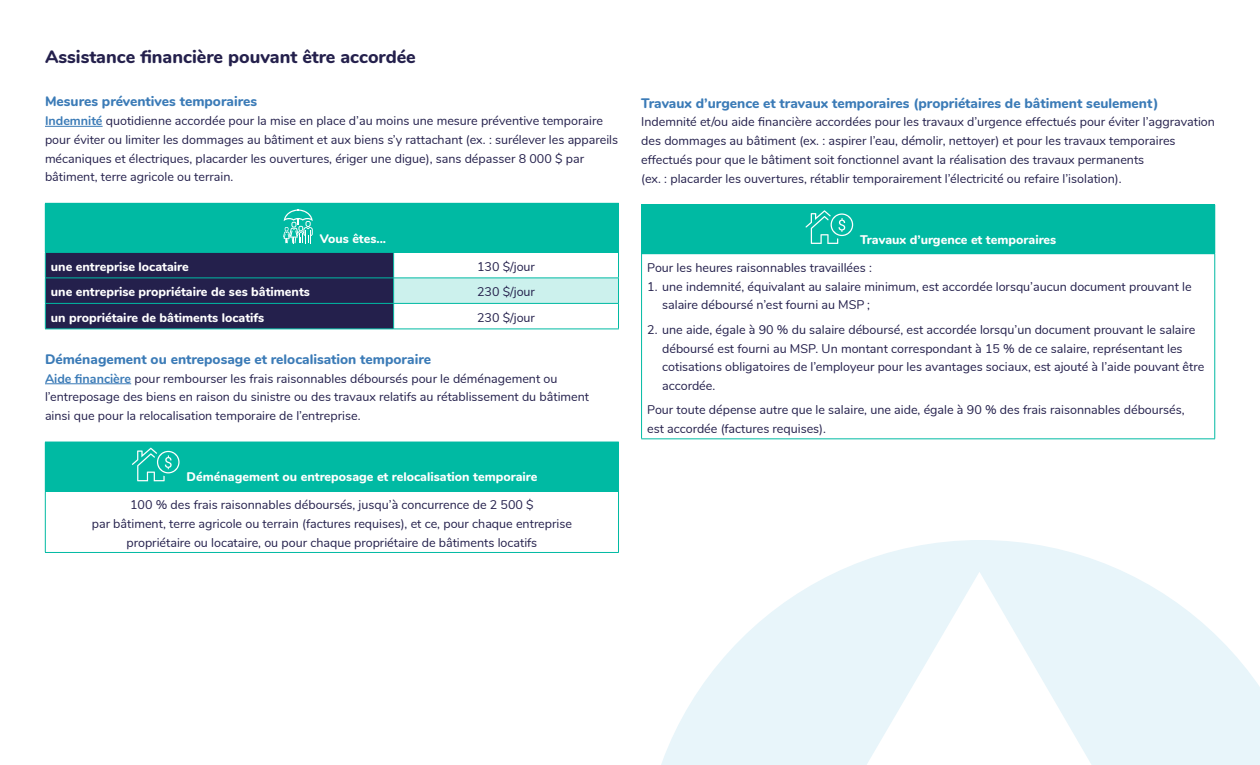
<style>
.page{position:relative;width:1260px;height:765px;background:#fff}
.page>*{position:absolute;margin:0;border:0;box-sizing:border-box;transform-origin:0 0}
.t1{font:800 18px "Nunito";color:#24204c}
.t2{font:800 13.75px "Nunito";color:#3b7bb7}
.t3{font:12.5px/18.8px "Nunito";color:#24204c}
.t4{font:800 12.5px "Nunito";color:#fff}
.s1{font-weight:700;color:#3b7bb7}
</style>
<div class="page">
<hr style="left:45px;top:126px;width:58px;height:1px;background:#3b7bb7">
<hr style="left:45px;top:383px;width:86px;height:1px;background:#3b7bb7">
<div style="left:45px;top:203px;width:574px;height:49px;background:#00baa3"></div>
<div style="left:394px;top:278px;width:225px;height:25px;background:#ccf1ed"></div>
<hr style="left:394px;top:252px;width:225px;height:1px;background:#00baa3">
<hr style="left:394px;top:278px;width:225px;height:1px;background:#00baa3">
<hr style="left:394px;top:303px;width:225px;height:1px;background:#00baa3">
<svg style="left:45px;top:252px;width:349px;height:77px;background:#222750"></svg>
<svg style="left:618px;top:253px;width:1px;height:76px"></svg>
<hr style="left:45px;top:329px;width:349px;height:1px;background:#00baa3">
<hr style="left:394px;top:329px;width:225px;height:1px;background:#00baa3">
<svg style="left:283px;top:209px;width:30px;height:34px"></svg>
<div style="left:45px;top:442px;width:574px;height:49px;background:#00baa3"></div>
<hr style="left:45px;top:491px;width:574px;height:1px;background:#00baa3">
<hr style="left:45px;top:491px;width:1px;height:61px;background:#00baa3">
<hr style="left:618px;top:491px;width:1px;height:61px;background:#00baa3">
<hr style="left:45px;top:552px;width:574px;height:1px;background:#00baa3">
<svg style="left:132px;top:448px;width:48px;height:33px"></svg>
<div style="left:642px;top:205px;width:573px;height:49px;background:#00baa3"></div>
<hr style="left:641px;top:204px;width:574px;height:1px;background:#00baa3">
<hr style="left:641px;top:205px;width:1px;height:48px;background:#00baa3">
<hr style="left:641px;top:253px;width:574px;height:1px;background:#00baa3">
<hr style="left:641px;top:254px;width:1px;height:185px;background:#00baa3">
<hr style="left:1214px;top:254px;width:1px;height:185px;background:#00baa3">
<hr style="left:641px;top:439px;width:574px;height:1px;background:#00baa3">
<svg style="left:806px;top:210px;width:47px;height:34px"></svg>
<svg style="left:661px;top:540px;width:599px;height:225px;fill:#e8f5fa"></svg>
<h1 class="t1" style="left:45px;top:44px;width:372px">Assistance financière pouvant être accordée</h1>
<p class="t2" style="left:45px;top:91px;width:214px">Mesures préventives temporaires</p>
<p class="t3" style="left:45px;top:111px;width:575px"><span class="s1">Indemnité</span> quotidienne accordée pour la mise en place d’au moins une mesure préventive temporaire pour éviter ou limiter les dommages au bâtiment et aux biens s’y rattachant (ex. : surélever les appareils mécaniques et électriques, placarder les ouvertures, ériger une digue), sans dépasser 8 000 $ par bâtiment, terre agricole ou terrain.</p>
<p class="t4" style="left:320px;top:230px;width:68px">Vous êtes...</p>
<p class="t4" style="left:51px;top:257px;width:139px">une entreprise locataire</p>
<p class="t3" style="left:477px;top:256px;width:59px">130 $/jour</p>
<p class="t4" style="left:51px;top:283px;width:261px">une entreprise propriétaire de ses bâtiments</p>
<p class="t3" style="left:477px;top:282px;width:59px">230 $/jour</p>
<p class="t4" style="left:51px;top:308px;width:215px">un propriétaire de bâtiments locatifs</p>
<p class="t3" style="left:477px;top:307px;width:59px">230 $/jour</p>
<p class="t2" style="left:45px;top:349px;width:388px">Déménagement ou entreposage et relocalisation temporaire</p>
<p class="t3" style="left:45px;top:368px;width:546px"><span class="s1">Aide financière</span> pour rembourser les frais raisonnables déboursés pour le déménagement ou l’entreposage des biens en raison du sinistre ou des travaux relatifs au rétablissement du bâtiment ainsi que pour la relocalisation temporaire de l’entreprise.</p>
<p class="t4" style="left:187px;top:468px;width:352px">Déménagement ou entreposage et relocalisation temporaire</p>
<p class="t3" style="left:92px;top:495px;width:482px;text-align:center">100 % des frais raisonnables déboursés, jusqu’à concurrence de 2 500 $<br>par bâtiment, terre agricole ou terrain (factures requises), et ce, pour chaque entreprise propriétaire ou locataire, ou pour chaque propriétaire de bâtiments locatifs</p>
<p class="t2" style="left:641px;top:93px;width:519px">Travaux d’urgence et travaux temporaires (propriétaires de bâtiment seulement)</p>
<p class="t3" style="left:641px;top:112px;width:575px">Indemnité et/ou aide financière accordées pour les travaux d’urgence effectués pour éviter l’aggravation des dommages au bâtiment (ex. : aspirer l’eau, démolir, nettoyer) et pour les travaux temporaires effectués pour que le bâtiment soit fonctionnel avant la réalisation des travaux permanents<br>(ex. : placarder les ouvertures, rétablir temporairement l’électricité ou refaire l’isolation).</p>
<p class="t4" style="left:860px;top:230px;width:198px">Travaux d’urgence et temporaires</p>
<p class="t3" style="left:647px;top:258px;width:226px">Pour les heures raisonnables travaillées :</p>
<p class="t3" style="left:662px;top:276px;width:531px;text-indent:-15px">1. une indemnité, équivalant au salaire minimum, est accordée lorsqu’aucun document prouvant le salaire déboursé n’est fourni au MSP ;</p>
<p class="t3" style="left:662px;top:319px;width:544px;text-indent:-15px">2. une aide, égale à 90 % du salaire déboursé, est accordée lorsqu’un document prouvant le salaire déboursé est fourni au MSP. Un montant correspondant à 15 % de ce salaire, représentant les cotisations obligatoires de l’employeur pour les avantages sociaux, est ajouté à l’aide pouvant être accordée.</p>
<p class="t3" style="left:647px;top:400px;width:539px">Pour toute dépense autre que le salaire, une aide, égale à 90 % des frais raisonnables déboursés, est accordée (factures requises).</p>
</div>
